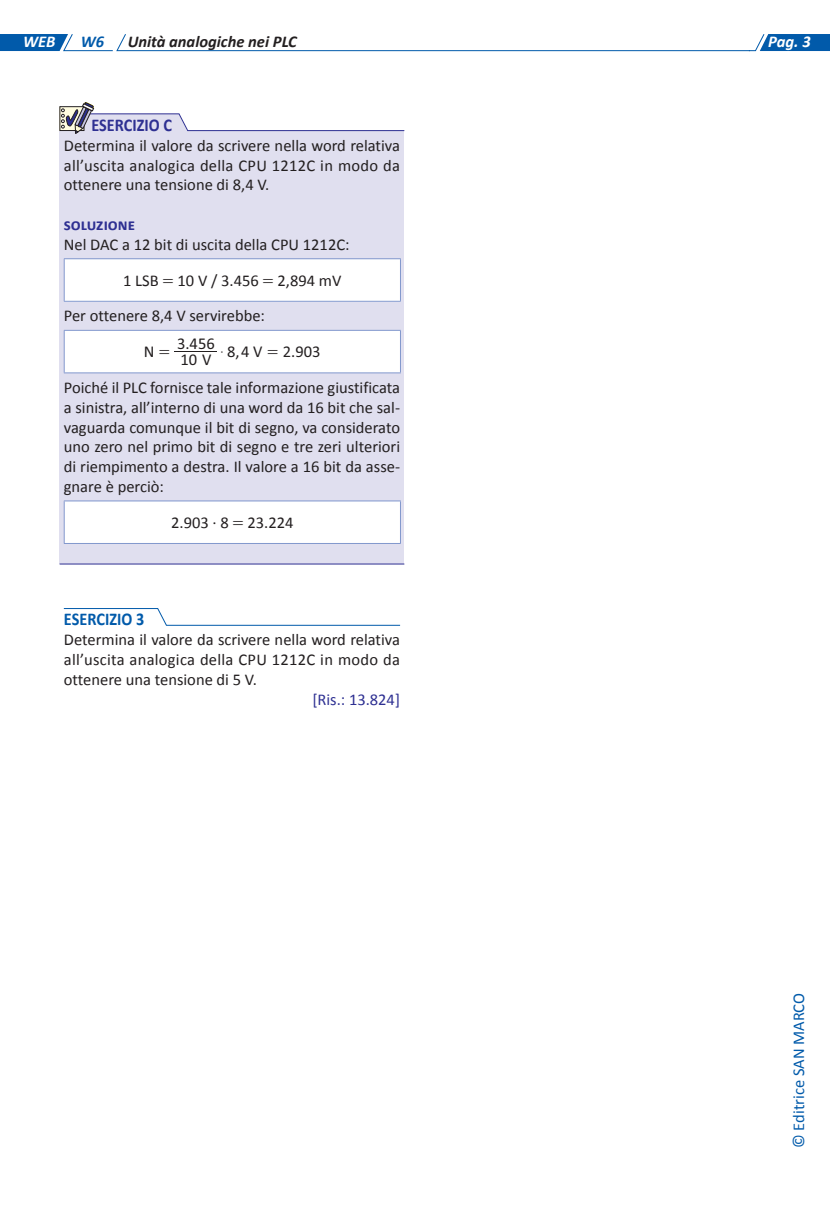
<style>
.page{position:relative;width:830px;height:1212px;background:#fff}
.page>*{position:absolute;margin:0;border:0;box-sizing:border-box;transform-origin:0 0}
.t1{font:700 18px "Calibri";color:#015aaa;scale:.9 1}
.t2{font:700 18px "Calibri";color:#2e3092;scale:.9 1}
._2021-SVOLTI{font:16.5px/19.8px "Calibri";color:#231f20;text-align:justify}
._2020-TecnologieBase{font:16.5px/19.8px "Calibri";color:#231f20;text-align:justify}
.t3{font:italic 700 16.5px "Calibri";color:#231f20}
.t4{font:16.5px "Calibri";color:#015aaa}
._2020-TecnologieBase-2{font:16.5px "Calibri";color:#2e3092}
._2021-SVOLTI-2{font:700 16.5px "Calibri";color:#2e3092}
.t5{font:italic 700 16.5px "Calibri";color:#fff}
.t6{font:italic 700 16.5px "Calibri";color:#015aaa}
.s1{font-family:"MM Times Roman"}
.s2{font-family:"MM Binary"}
</style>
<div class="page">
<svg style="left:0;top:34px;width:829px;height:17px"></svg>
<div style="left:60px;top:131px;width:344px;height:66px;background:#e0dfef"></div>
<div style="left:60px;top:190px;width:344px;height:27px;background:#e0dfef"></div>
<div style="left:60px;top:210px;width:344px;height:26px;background:#e0dfef"></div>
<div style="left:60px;top:230px;width:344px;height:26px;background:#e0dfef"></div>
<div style="left:60px;top:245px;width:344px;height:83px;background:#e0dfef"></div>
<div style="left:60px;top:316px;width:344px;height:182px;background:#e0dfef"></div>
<div style="left:60px;top:496px;width:344px;height:68px;background:#e0dfef"></div>
<div style="left:64px;top:259px;width:336px;height:42px;background:#fff"></div>
<hr style="left:64px;top:258px;width:336px;height:1px;background:#8197cd">
<hr style="left:64px;top:259px;width:1px;height:42px;background:#8197cd">
<hr style="left:400px;top:259px;width:1px;height:42px;background:#8197cd">
<hr style="left:64px;top:301px;width:336px;height:1px;background:#8197cd">
<div style="left:64px;top:330px;width:336px;height:43px;background:#fff"></div>
<hr style="left:64px;top:330px;width:336px;height:1px;background:#8197cd">
<hr style="left:64px;top:331px;width:1px;height:41px;background:#8197cd">
<hr style="left:400px;top:331px;width:1px;height:41px;background:#8197cd">
<hr style="left:64px;top:372px;width:336px;height:1px;background:#8197cd">
<hr style="left:174px;top:352px;width:43px;height:1px;background:#231f20">
<div style="left:64px;top:501px;width:336px;height:42px;background:#fff"></div>
<hr style="left:64px;top:501px;width:336px;height:1px;background:#8197cd">
<hr style="left:64px;top:501px;width:1px;height:42px;background:#8197cd">
<hr style="left:400px;top:501px;width:1px;height:42px;background:#8197cd">
<hr style="left:64px;top:543px;width:336px;height:1px;background:#8197cd">
<hr style="left:60px;top:564px;width:344px;height:1px;background:#2e3092">
<svg style="left:63px;top:608px;width:337px;height:18px"></svg>
<svg style="left:61px;top:102px;width:344px;height:32px"></svg>
<p class="t5" style="left:23px;top:32px;width:34px">WEB</p>
<p class="t6" style="left:81px;top:32px;width:25px">W6</p>
<p class="t3" style="left:128px;top:32px;width:170px">Unità analogiche nei PLC</p>
<p class="t2" style="left:91px;top:113px;width:91px">ESERCIZIO C</p>
<p class="_2021-SVOLTI" style="left:64px;top:135px;width:337px">Determina il valore da scrivere nella word relativa all’uscita analogica della CPU 1212C in modo da ottenere una tensione di 8,4 V.</p>
<p class="_2021-SVOLTI-2" style="left:64px;top:214px;width:73px">soluzione</p>
<p class="_2021-SVOLTI" style="left:64px;top:234px;width:287px">Nel DAC a 12 bit di uscita della CPU 1212C:</p>
<p class="_2020-TecnologieBase" style="left:123px;top:269px;width:220px">1 LSB <span class="s1">=</span> 10 V / 3.456 <span class="s1">=</span> 2,894 mV</p>
<p class="_2021-SVOLTI" style="left:64px;top:305px;width:202px">Per ottenere 8,4 V servirebbe:</p>
<p class="_2021-SVOLTI" style="left:185px;top:333px;width:6px">.</p>
<p class="_2021-SVOLTI" style="left:235px;top:341px;width:6px">,</p>
<p class="_2021-SVOLTI" style="left:291px;top:341px;width:6px">.</p>
<p class="_2021-SVOLTI" style="left:177px;top:333px;width:39px">3 456</p>
<p class="_2021-SVOLTI" style="left:64px;top:377px;width:337px">Poiché il PLC fornisce tale informazione giustificata a sinistra, all’interno di una word da 16 bit che sal&shy;vaguarda comunque il bit di segno, va considerato uno zero nel primo bit di segno e tre zeri ulteriori di riempimento a destra. Il valore a 16 bit da asse&shy;gnare è perciò:</p>
<p class="_2020-TecnologieBase" style="left:171px;top:512px;width:124px">2.903 · 8 <span class="s1">=</span> 23.224</p>
<p class="_2021-SVOLTI" style="left:144px;top:341px;width:28px">N <span class="s1">=</span></p>
<p class="_2021-SVOLTI" style="left:220px;top:341px;width:101px"><span class="s2">$</span>84V <span class="s1">=</span>2 903</p>
<p class="_2021-SVOLTI" style="left:180px;top:348px;width:32px">10V</p>
<p class="t1" style="left:64px;top:608px;width:91px">ESERCIZIO 3</p>
<p class="_2020-TecnologieBase" style="left:64px;top:629px;width:337px">Determina il valore da scrivere nella word relativa all’uscita analogica della CPU 1212C in modo da ottenere una tensione di 5 V.</p>
<p class="_2020-TecnologieBase-2" style="left:312px;top:689px;width:89px">[Ris.: 13.824]</p>
<p class="t5" style="left:767px;top:32px;width:44px">Pag. 3</p>
<p class="t4" style="left:788px;top:1148px;width:157px;rotate:-90deg">© Editrice SAN MARCO</p>
</div>
